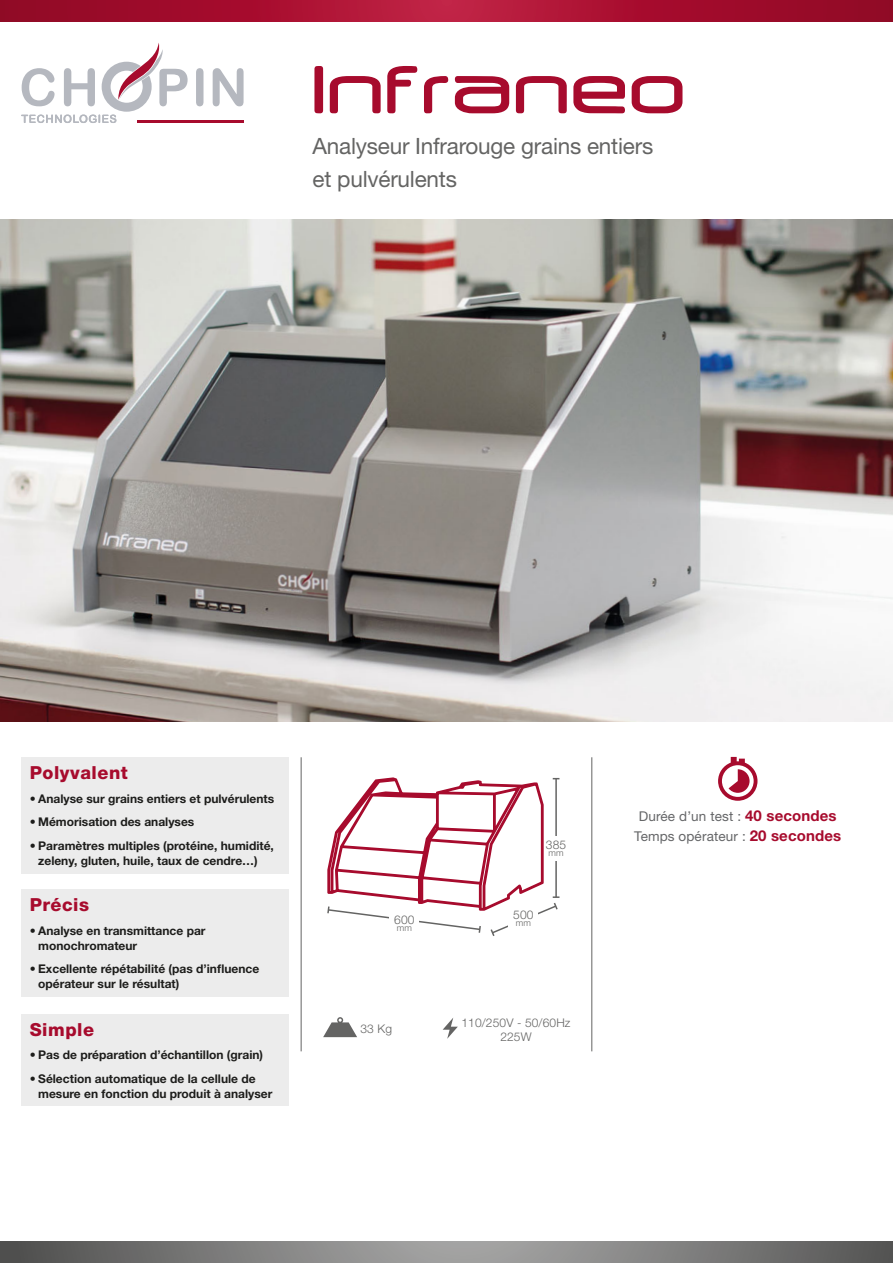
<style>
.page{position:relative;width:893px;height:1263px;background:#fff}
.page>*{position:absolute;margin:0;border:0;box-sizing:border-box;transform-origin:0 0}
.t1{font:22.5px/33px "Helvetica Neue LT Std";letter-spacing:-.01em;color:#646463}
.t2{font:800 18px "Helvetica Neue LT Std";letter-spacing:.03em;color:#a70b2d}
.t3{font:13.5px/19.5px "Helvetica Neue LT Std";letter-spacing:.01em;color:#656668;text-align:center}
.t4{font:700 12px/15px "Helvetica Neue LT Std";color:#1d1d1b}
.t5{font:300 12px/14.4px "Helvetica Neue LT Std";letter-spacing:.01em;color:#646463;text-align:center}
.t6{font:300 9px "Helvetica Neue LT Std";color:#646463}
.s1{font-weight:700;font-size:15px;color:#a70b2d}
</style>
<div class="page">
<svg style="left:196px;top:68px;width:7px;height:38px"></svg>
<svg style="left:213px;top:68px;width:31px;height:38px"></svg>
<svg style="left:21px;top:43px;width:167px;height:80px"></svg>
<hr style="left:137px;top:121px;width:107px;height:2px;background:#a70b2d">
<img style="left:0;top:219px;width:893px;height:502px">
<svg style="left:0;top:0;width:893px;height:21px;background:#a61030"></svg>
<div style="left:21px;top:757px;width:268px;height:116px;background:#ececec"></div>
<div style="left:21px;top:889px;width:268px;height:108px;background:#ececec"></div>
<div style="left:21px;top:1014px;width:268px;height:92px;background:#ececec"></div>
<svg style="left:0;top:1242px;width:893px;height:21px;background:#7d7d7c"></svg>
<hr style="left:301px;top:757px;width:1px;height:294px;background:#646463">
<hr style="left:591px;top:757px;width:1px;height:294px;background:#646463">
<svg style="left:718px;top:757px;width:39px;height:44px"></svg>
<svg style="left:323px;top:1017px;width:34px;height:20px"></svg>
<svg style="left:443px;top:1018px;width:15px;height:21px"></svg>
<svg style="left:455px;top:76px;width:54px;height:37px"></svg>
<svg style="left:573px;top:76px;width:52px;height:37px"></svg>
<svg style="left:387px;top:66px;width:30px;height:47px"></svg>
<svg style="left:516px;top:76px;width:51px;height:37px"></svg>
<svg style="left:330px;top:76px;width:51px;height:37px"></svg>
<svg style="left:632px;top:76px;width:50px;height:37px"></svg>
<svg style="left:424px;top:76px;width:24px;height:37px"></svg>
<svg style="left:314px;top:66px;width:9px;height:47px"></svg>
<svg style="left:327px;top:777px;width:233px;height:159px"></svg>
<h1 class="t1" style="left:312px;top:132px;width:342px">Analyseur Infrarouge grains entiers et pulvérulents</h1>
<h2 class="t2" style="left:30px;top:763px;width:100px">Polyvalent</h2>
<p class="t4" style="left:30px;top:792px;width:246px">• Analyse sur grains entiers et pulvérulents</p>
<p class="t4" style="left:30px;top:816px;width:166px">• Mémorisation des analyses</p>
<p class="t4" style="left:38px;top:839px;width:237px;text-indent:-9px">• Paramètres multiples (protéine, humidité, zeleny, gluten, huile, taux de cendre…)</p>
<h2 class="t2" style="left:30px;top:895px;width:61px">Précis</h2>
<p class="t4" style="left:38px;top:924px;width:169px;text-indent:-9px">• Analyse en transmittance par monochromateur</p>
<p class="t4" style="left:38px;top:963px;width:223px;text-indent:-9px">• Excellente répétabilité (pas d’influence opérateur sur le résultat)</p>
<h2 class="t2" style="left:30px;top:1019px;width:66px">Simple</h2>
<p class="t4" style="left:30px;top:1048px;width:235px">• Pas de préparation d’échantillon (grain)</p>
<p class="t4" style="left:38px;top:1072px;width:236px;text-indent:-9px">• Sélection automatique de la cellule de mesure en fonction du produit à analyser</p>
<p class="t5" style="left:394px;top:913px;width:22px">600</p>
<p class="t6" style="left:397px;top:925px;width:17px">mm</p>
<p class="t5" style="left:546px;top:838px;width:22px">385</p>
<p class="t6" style="left:548px;top:850px;width:17px">mm</p>
<p class="t5" style="left:513px;top:908px;width:22px">500</p>
<p class="t6" style="left:516px;top:920px;width:17px">mm</p>
<p class="t5" style="left:360px;top:1023px;width:33px">33 Kg</p>
<p class="t5" style="left:461px;top:1016px;width:110px">110/250V - 50/60Hz<br>225W</p>
<p class="t3" style="left:634px;top:808px;width:208px">Durée d’un test : <span class="s1">40 secondes<br></span>Temps opérateur : <span class="s1">20 secondes</span></p>
</div>
